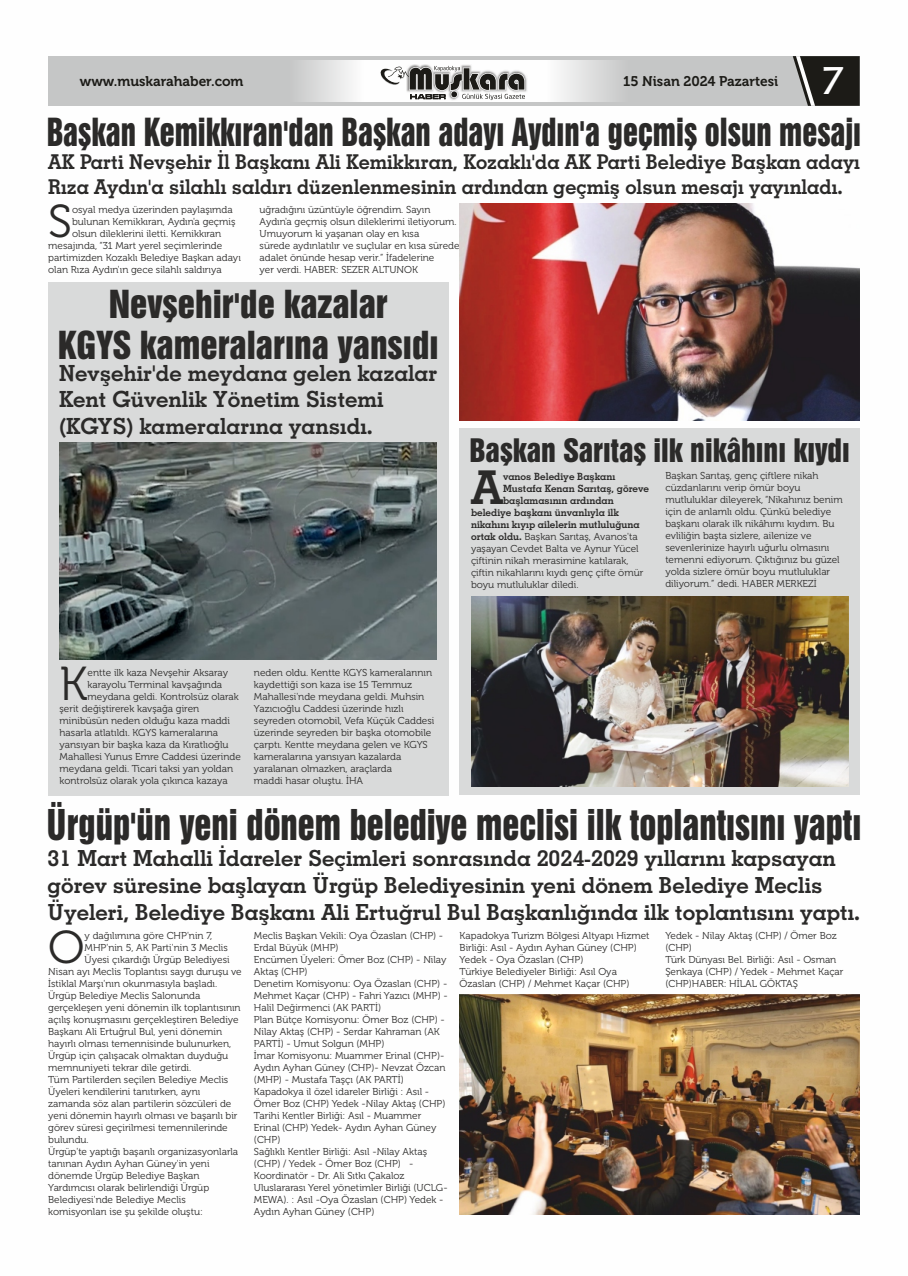
<style>
.page{position:relative;width:908px;height:1276px;background:#fff}
.page>*{position:absolute;margin:0;border:0;box-sizing:border-box;transform-origin:0 0}
.t1{font:47.5px "Museo 300";color:#2b2a29}
.t2{font:46.7px "Geometric Slabserif 703 Bold BT";color:#2b2a29}
.t3{font:45.9px "Museo 300";color:#2b2a29}
.t4{font:700 40.3px "Optima";color:#fefefe}
.t5{font:38.7px "Swiss 921 BT";color:#2b2a29;scale:.9 1}
.t6{font:35.4px "Swiss 921 BT";color:#2b2a29;scale:.87 1}
.t7{font:35.3px/40.7px "Swiss 921 BT";color:#2b2a29;text-align:center}
.t8{font:29.6px "Swiss 921 BT";color:#2b2a29}
.t9{font:22.3px/26.7px "Geometric Slabserif 703 Bold BT";color:#2b2a29}
.t10{font:22.2px/26.6px "Geometric Slabserif 703 Bold BT";color:#2b2a29}
.t11{font:20.4px/24.5px "Geometric Slabserif 703 Bold BT";color:#2b2a29}
.t12{font:14px "Museo 700";color:#1c1b17}
.t13{font:10px/12px "Museo 300";color:#2b2a29}
.t14{font:10px "Geometric Slabserif 703 Bold BT";color:#2b2a29}
.s1{font-family:"Geometric Slabserif 703 Bold BT"}
</style>
<div class="page">
<div style="left:48px;top:56px;width:811px;height:50px;background:#c5c6c6"></div>
<img style="left:303px;top:60px;width:310px;height:42px">
<svg style="left:792px;top:56px;width:67px;height:50px"></svg>
<img style="left:406px;top:65px;width:121px;height:35px">
<svg style="left:379px;top:66px;width:146px;height:36px"></svg>
<img style="left:459px;top:994px;width:400px;height:221px">
<img style="left:459px;top:204px;width:400px;height:216px">
<div style="left:48px;top:281px;width:400px;height:514px;background:#d9dada"></div>
<div style="left:459px;top:428px;width:400px;height:367px;background:#d9dada"></div>
<img style="left:471px;top:596px;width:377px;height:191px">
<img style="left:60px;top:443px;width:377px;height:216px">
<h3 class="t12" style="left:80px;top:75px;width:165px">www.muskarahaber.com</h3>
<h3 class="t12" style="left:623px;top:75px;width:156px">15 Nisan 2024 Pazartesi</h3>
<h3 class="t4" style="left:820px;top:63px;width:26px">7</h3>
<h3 class="t6" style="left:47px;top:119px;width:937px">Başkan Kemikkıran'dan Başkan adayı Aydın'a geçmiş olsun mesajı</h3>
<h3 class="t11" style="left:48px;top:152px;width:812px">AK Parti Nevşehir İl Başkanı Ali Kemikkıran, Kozaklı'da AK Parti Belediye Başkan adayı<br>Rıza Aydın'a silahlı saldırı düzenlenmesinin ardından geçmiş olsun mesajı yayınladı.</h3>
<h3 class="t3" style="left:48px;top:203px;width:25px">S</h3>
<p class="t13" style="left:72px;top:204px;width:162px">osyal medya üzerinden paylaşımda</p>
<p class="t13" style="left:72px;top:216px;width:165px">bulunan Kemikkıran, Aydın'a geçmiş</p>
<p class="t13" style="left:72px;top:228px;width:150px">olsun dileklerini iletti. Kemikkıran</p>
<p class="t13" style="left:48px;top:240px;width:175px">mesajında, “31 Mart yerel seçimlerinde</p>
<p class="t13" style="left:48px;top:252px;width:194px">partimizden Kozaklı Belediye Başkan adayı</p>
<p class="t13" style="left:48px;top:264px;width:175px">olan Rıza Aydın'ın gece silahlı saldırıya</p>
<p class="t13" style="left:259px;top:204px;width:201px">uğradığını üzüntüyle öğrendim. Sayın Aydın'a geçmiş olsun dileklerimi iletiyorum.<br>Umuyorum ki yaşanan olay en kısa<br>sürede aydınlatılır ve suçlular en kısa sürede adalet önünde hesap verir.” İfadelerine<br>yer verdi. HABER: SEZER ALTUNOK</p>
<h3 class="t7" style="left:58px;top:289px;width:382px">Nevşehir'de kazalar<br>KGYS kameralarına yansıdı</h3>
<h3 class="t9" style="left:59px;top:361px;width:380px">Nevşehir'de meydana gelen kazalar<br>Kent Güvenlik Yönetim Sistemi (KGYS) kameralarına yansıdı.</h3>
<h3 class="t8" style="left:469px;top:439px;width:381px">Başkan Sarıtaş ilk nikâhını kıydı</h3>
<p class="t14" style="left:503px;top:472px;width:114px">vanos Belediye Başkanı</p>
<h2 class="t2" style="left:471px;top:468px;width:33px">A</h2>
<p class="t13" style="left:665px;top:471px;width:179px">Başkan Sarıtaş, genç çiftlere nikah cüzdanlarını verip ömür boyu mutluluklar dileyerek, “Nikahınız benim için de anlamlı oldu. Çünkü belediye başkanı olarak ilk nikâhımı kıydım. Bu evliliğin başta sizlere, ailenize ve sevenlerinize hayırlı uğurlu olmasını temenni ediyorum. Çıktığınız bu güzel yolda sizlere ömür boyu mutluluklar diliyorum.” dedi. HABER MERKEZİ</p>
<p class="t14" style="left:503px;top:484px;width:148px">Mustafa Kenan Sarıtaş, göreve</p>
<p class="t14" style="left:503px;top:496px;width:112px">başlamasının ardından</p>
<p class="t14" style="left:471px;top:508px;width:149px">belediye başkanı ünvanlıyla ilk</p>
<p class="t14" style="left:471px;top:520px;width:170px">nikahını kıyıp ailelerin mutluluğuna</p>
<p class="t13" style="left:471px;top:531px;width:174px"><span class="s1">ortak oldu.</span> Başkan Sarıtaş, Avanos'ta yaşayan Cevdet Balta ve Aynur Yücel çiftinin nikah merasimine katılarak, çiftin nikahlarını kıydı genç çifte ömür boyu mutluluklar diledi.</p>
<h1 class="t1" style="left:60px;top:665px;width:30px">K</h1>
<p class="t13" style="left:88px;top:668px;width:142px">entte ilk kaza Nevşehir Aksaray</p>
<p class="t13" style="left:88px;top:680px;width:136px">karayolu Terminal kavşağında</p>
<p class="t13" style="left:88px;top:692px;width:153px">meydana geldi. Kontrolsüz olarak</p>
<p class="t13" style="left:60px;top:704px;width:141px">şerit değiştirerek kavşağa giren</p>
<p class="t13" style="left:60px;top:716px;width:172px">minibüsün neden olduğu kaza maddi</p>
<p class="t13" style="left:60px;top:728px;width:160px">hasarla atlatıldı. KGYS kameralarına</p>
<p class="t13" style="left:60px;top:740px;width:170px">yansıyan bir başka kaza da Kıratlıoğlu</p>
<p class="t13" style="left:60px;top:752px;width:183px">Mahallesi Yunus Emre Caddesi üzerinde</p>
<p class="t13" style="left:60px;top:764px;width:175px">meydana geldi. Ticari taksi yan yoldan</p>
<p class="t13" style="left:60px;top:776px;width:169px">kontrolsüz olarak yola çıkınca kazaya</p>
<p class="t13" style="left:254px;top:668px;width:182px">neden oldu. Kentte KGYS kameralarının kaydettiği son kaza ise 15 Temmuz Mahallesi'nde meydana geldi. Muhsin Yazıcıoğlu Caddesi üzerinde hızlı seyreden otomobil, Vefa Küçük Caddesi üzerinde seyreden bir başka otomobile çarptı. Kentte meydana gelen ve KGYS kameralarına yansıyan kazalarda yaralanan olmazken, araçlarda<br>maddi hasar oluştu. İHA</p>
<h3 class="t5" style="left:47px;top:810px;width:906px">Ürgüp'ün yeni dönem belediye meclisi ilk toplantısını yaptı</h3>
<h3 class="t10" style="left:48px;top:847px;width:813px">31 Mart Mahalli İdareler Seçimleri sonrasında 2024-2029 yıllarını kapsayan görev süresine başlayan Ürgüp Belediyesinin yeni dönem Belediye Meclis<br>Üyeleri, Belediye Başkanı Ali Ertuğrul Bul Başkanlığında ilk toplantısını yaptı.</h3>
<h3 class="t3" style="left:48px;top:928px;width:38px">O</h3>
<p class="t13" style="left:85px;top:930px;width:129px">y dağılımına göre CHP'nin 7,</p>
<p class="t13" style="left:85px;top:942px;width:145px">MHP'nin 5, AK Parti'nin 3 Meclis</p>
<p class="t13" style="left:85px;top:954px;width:146px">Üyesi çıkardığı Ürgüp Belediyesi</p>
<p class="t13" style="left:48px;top:966px;width:195px">Nisan ayı Meclis Toplantısı saygı duruşu ve</p>
<p class="t13" style="left:48px;top:978px;width:170px">İstiklal Marşı'nın okunmasıyla başladı.</p>
<p class="t13" style="left:48px;top:990px;width:153px">Ürgüp Belediye Meclis Salonunda</p>
<p class="t13" style="left:48px;top:1002px;width:194px">gerçekleşen yeni dönemin ilk toplantısının</p>
<p class="t13" style="left:48px;top:1014px;width:192px">açılış konuşmasını gerçekleştiren Belediye</p>
<p class="t13" style="left:48px;top:1026px;width:175px">Başkanı Ali Ertuğrul Bul, yeni dönemin</p>
<p class="t13" style="left:48px;top:1038px;width:184px">hayırlı olması temennisinde bulunurken,</p>
<p class="t13" style="left:48px;top:1050px;width:181px">Ürgüp için çalışacak olmaktan duyduğu</p>
<p class="t13" style="left:48px;top:1062px;width:144px">memnuniyeti tekrar dile getirdi.</p>
<p class="t13" style="left:48px;top:1074px;width:181px">Tüm Partilerden seçilen Belediye Meclis</p>
<p class="t13" style="left:48px;top:1086px;width:153px">Üyeleri kendilerini tanıtırken, aynı</p>
<p class="t13" style="left:48px;top:1098px;width:185px">zamanda söz alan partilerin sözcüleri de</p>
<p class="t13" style="left:48px;top:1110px;width:191px">yeni dönemin hayırlı olması ve başarılı bir</p>
<p class="t13" style="left:48px;top:1122px;width:181px">görev süresi geçirilmesi temennilerinde</p>
<p class="t13" style="left:48px;top:1134px;width:42px">bulundu.</p>
<p class="t13" style="left:48px;top:1146px;width:191px">Ürgüp'te yaptığı başarılı organizasyonlarla</p>
<p class="t13" style="left:48px;top:1158px;width:163px">tanınan Aydın Ayhan Güney'in yeni</p>
<p class="t13" style="left:48px;top:1170px;width:153px">dönemde Ürgüp Belediye Başkan</p>
<p class="t13" style="left:48px;top:1182px;width:162px">Yardımcısı olarak belirlendiği Ürgüp</p>
<p class="t13" style="left:48px;top:1194px;width:139px">Belediyesi'nde Belediye Meclis</p>
<p class="t13" style="left:48px;top:1206px;width:156px">komisyonları ise şu şekilde oluştu:</p>
<p class="t13" style="left:254px;top:930px;width:195px">Meclis Başkan Vekili: Oya Özaslan (CHP) - Erdal Büyük (MHP)<br>Encümen Üyeleri: Ömer Boz (CHP) - Nilay Aktaş (CHP)<br>Denetim Komisyonu: Oya Özaslan (CHP) - Mehmet Kaçar (CHP) - Fahri Yazıcı (MHP) - Halil Değirmenci (AK PARTİ)<br>Plan Bütçe Komisyonu: Ömer Boz (CHP) - Nilay Aktaş (CHP) - Serdar Kahraman (AK PARTİ) - Umut Solgun (MHP)<br>İmar Komisyonu: Muammer Erinal (CHP)- Aydın Ayhan Güney (CHP)- Nevzat Özcan (MHP) - Mustafa Taşçı (AK PARTİ)<br>Kapadokya il özel idareler Birliği : Asıl - Ömer Boz (CHP) Yedek -Nilay Aktaş (CHP)<br>Tarihi Kentler Birliği: Asıl - Muammer Erinal (CHP) Yedek- Aydın Ayhan Güney (CHP)<br>Sağlıklı Kentler Birliği: Asıl -Nilay Aktaş (CHP) / Yedek - Ömer Boz (CHP) - Koordinatör - Dr. Ali Sıtkı Çakaloz Uluslararası Yerel yönetimler Birliği (UCLG-MEWA). : Asıl -Oya Özaslan (CHP) Yedek - Aydın Ayhan Güney (CHP)</p>
<p class="t13" style="left:459px;top:930px;width:191px">Kapadokya Turizm Bölgesi Altyapı Hizmet Birliği: Asıl - Aydın Ayhan Güney (CHP)<br>Yedek - Oya Özaslan (CHP)<br>Türkiye Belediyeler Birliği: Asıl Oya Özaslan (CHP) / Mehmet Kaçar (CHP)</p>
<p class="t13" style="left:665px;top:930px;width:180px">Yedek - Nilay Aktaş (CHP) / Ömer Boz (CHP)<br>Türk Dünyası Bel. Birliği: Asıl - Osman<br>Şenkaya (CHP) / Yedek - Mehmet Kaçar (CHP)HABER: HİLAL GÖKTAŞ</p>
</div>
